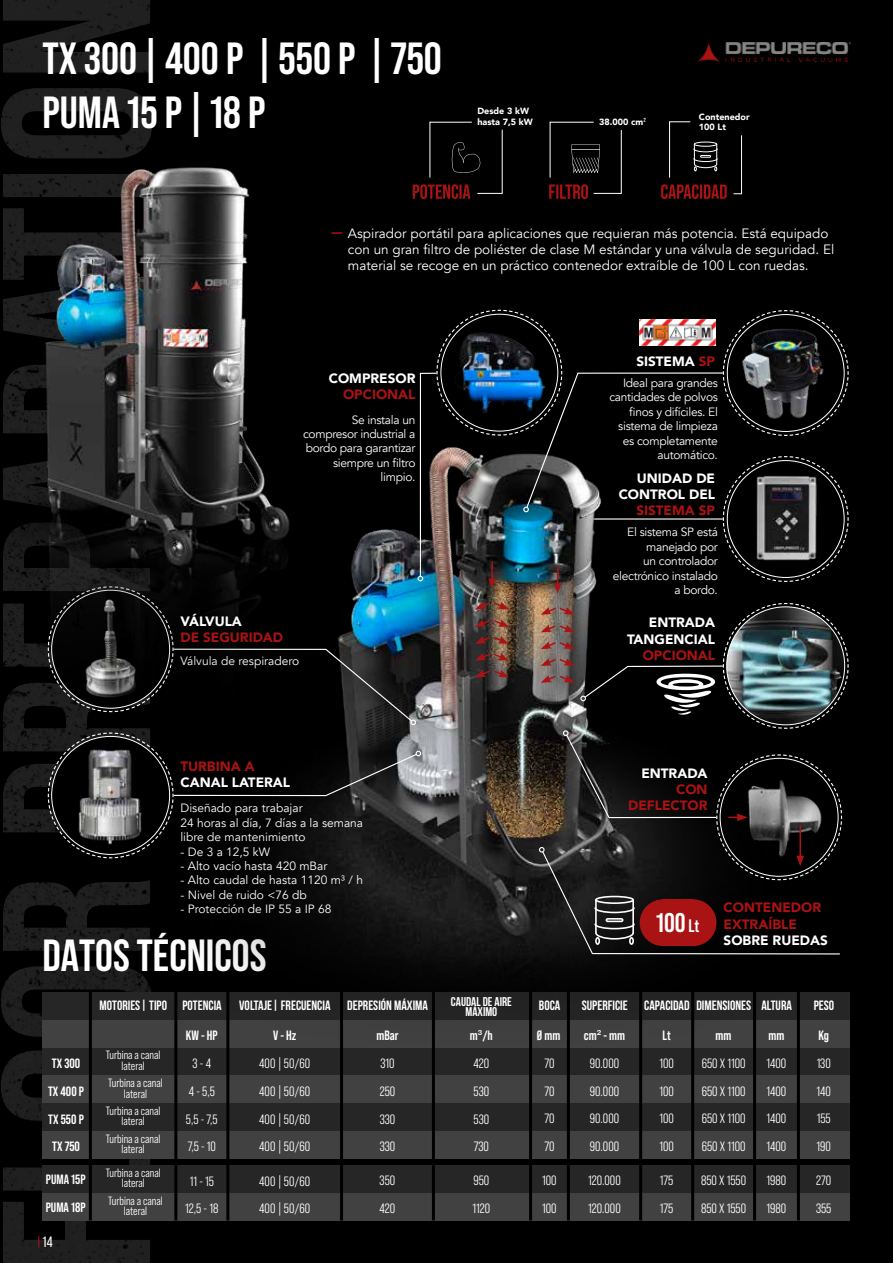
<style>
.page{position:relative;width:893px;height:1263px;background:#000}
.page>*{position:absolute;margin:0;border:0;box-sizing:border-box;transform-origin:0 0}
.t1{font:700 45px/54px "Bebas Neue Pro";color:#fff}
.t2{font:700 45px "Bebas Neue";color:#fff}
.t3{font:700 27px "Bebas Neue Pro";color:#fff}
.t4{font:15px "Bebas Neue Pro";color:#fff}
.t5{font:13.5px/27.8px "Bebas Neue Pro Middle";color:#fff;text-align:justify}
.t6{font:13.5px/16.2px "Avenir";color:#fff}
.t7{font:700 13.5px "Bebas Neue";color:#fff}
.t8{font:900 13.5px/16.2px "Avenir";color:#fff;text-align:right}
.t9{font:900 13.5px/16.2px "Avenir";color:#a91314}
.t10{font:700 13.5px/27.8px "Bebas Neue Pro";color:#fff}
.t11{font:700 12.75px/10.5px "Bebas Neue";color:#fff;text-align:center}
.t12{font:12px/14.4px "Avenir";letter-spacing:-.025em;color:#fff;text-align:right}
.t13{font:12px/14.4px "Avenir";color:#fff}
.t14{font:12px/10.5px "Bebas Neue Pro Middle";color:#fff;text-align:center}
.t15{font:900 9px/10.8px "Avenir";color:#fff}
.s1{font-family:"Bebas Neue";font-weight:700}
.s2{color:#a91314}
.s3{font-size:18px}
.s4{font-family:"Bebas Neue Pro"}
.s5{font-family:"Arial";font-weight:400}
</style>
<div class="page">
<img style="left:1px;top:0;width:151px;height:1263px">
<img style="left:697px;top:43px;width:153px;height:19px">
<div style="left:43px;top:1047px;width:807px;height:28px;background:#262626"></div>
<div style="left:43px;top:992px;width:807px;height:28px;background:#262626"></div>
<div style="left:43px;top:1020px;width:807px;height:27px;background:#414141"></div>
<div style="left:43px;top:1075px;width:807px;height:28px;background:#414141"></div>
<div style="left:43px;top:1103px;width:807px;height:28px;background:#262626"></div>
<div style="left:43px;top:1165px;width:807px;height:28px;background:#262626"></div>
<div style="left:43px;top:1131px;width:807px;height:27px;background:#414141"></div>
<div style="left:43px;top:1193px;width:807px;height:27px;background:#414141"></div>
<hr style="left:89px;top:992px;width:3px;height:228px;background:#000">
<hr style="left:174px;top:992px;width:3px;height:228px;background:#000">
<hr style="left:226px;top:992px;width:3px;height:228px;background:#000">
<hr style="left:340px;top:992px;width:3px;height:228px;background:#000">
<hr style="left:432px;top:992px;width:3px;height:228px;background:#000">
<hr style="left:529px;top:992px;width:3px;height:228px;background:#000">
<hr style="left:567px;top:992px;width:3px;height:228px;background:#000">
<hr style="left:639px;top:992px;width:3px;height:228px;background:#000">
<hr style="left:691px;top:992px;width:3px;height:228px;background:#000">
<hr style="left:753px;top:992px;width:3px;height:228px;background:#000">
<hr style="left:797px;top:992px;width:3px;height:228px;background:#000">
<div style="left:669px;top:121px;width:73px;height:73px;border:1px solid #fff"></div>
<div style="left:550px;top:122px;width:72px;height:72px;border:1px solid #fff"></div>
<svg style="left:571px;top:144px;width:29px;height:29px"></svg>
<div style="left:690px;top:109px;width:62px;height:26px;background:#000"></div>
<div style="left:594px;top:114px;width:38px;height:16px;background:#000"></div>
<div style="left:694px;top:142px;width:23px;height:5px;border:1px solid #fff;border-radius:50%"></div>
<svg style="left:693px;top:144px;width:25px;height:27px"></svg>
<img style="left:103px;top:955px;width:721px;height:105px">
<div style="left:659px;top:178px;width:74px;height:26px;background:#000"></div>
<div style="left:539px;top:178px;width:55px;height:26px;background:#000"></div>
<img style="left:1px;top:143px;width:481px;height:573px">
<svg style="left:47px;top:309px;width:802px;height:646px"></svg>
<svg style="left:549px;top:184px;width:39px;height:15px"></svg>
<svg style="left:413px;top:184px;width:57px;height:15px"></svg>
<svg style="left:661px;top:184px;width:66px;height:15px"></svg>
<h1 class="t1" style="left:43px;top:31px;width:401px">TX 300 | 400 P | 550 P | 750<br>PUMA 15 P | 18 P</h1>
<p class="t15" style="left:477px;top:106px;width:57px">Desde 3 kW hasta 7,5 kW</p>
<p class="t15" style="left:699px;top:111px;width:52px">Contenedor<br>100 Lt</p>
<p class="t15" style="left:599px;top:116px;width:48px">38.000 cm<span class="s1">²</span></p>
<p class="t6" style="left:348px;top:225px;width:488px">Aspirador portátil para aplicaciones que requieran más potencia. Está equipado con un gran filtro de poliéster de clase M estándar y una válvula de seguridad. El material se recoge en un práctico contenedor extraíble de 100 L con ruedas.</p>
<p class="t8" style="left:329px;top:370px;width:88px">COMPRESOR</p>
<p class="t9" style="left:343px;top:386px;width:74px">OPCIONAL</p>
<p class="t12" style="left:303px;top:412px;width:114px">Se instala un compresor industrial a bordo para garantizar siempre un filtro limpio.</p>
<p class="t8" style="left:180px;top:612px;width:63px">VÁLVULA</p>
<p class="t9" style="left:180px;top:629px;width:104px">DE SEGURIDAD</p>
<p class="t13" style="left:180px;top:654px;width:120px">Válvula de respiradero</p>
<p class="t9" style="left:180px;top:757px;width:76px">TURBINA A</p>
<p class="t8" style="left:180px;top:774px;width:111px">CANAL LATERAL</p>
<p class="t13" style="left:180px;top:801px;width:184px">Diseñado para trabajar<br>24 horas al día, 7 días a la semana libre de mantenimiento</p>
<p class="t12" style="left:180px;top:844px;width:91px">- De 3 a 12,5 kW</p>
<p class="t13" style="left:180px;top:859px;width:148px">- Alto vacío hasta 420 mBar</p>
<p class="t13" style="left:180px;top:873px;width:184px">- Alto caudal de hasta 1120 m³ / h</p>
<p class="t13" style="left:180px;top:888px;width:128px">- Nivel de ruido &lt;76 db</p>
<p class="t13" style="left:180px;top:902px;width:153px">- Protección de IP 55 a IP 68</p>
<h1 class="t2" style="left:43px;top:931px;width:226px">DATOS TÉCNICOS</h1>
<p class="t8" style="left:636px;top:353px;width:80px">SISTEMA <span class="s2">SP</span></p>
<p class="t12" style="left:609px;top:376px;width:110px">Ideal para grandes cantidades de polvos finos y difíciles. El sistema de limpieza es completamente automático.</p>
<p class="t8" style="left:619px;top:470px;width:98px">UNIDAD DE<br>CONTROL DEL</p>
<p class="t9" style="left:636px;top:502px;width:80px">SISTEMA SP</p>
<p class="t12" style="left:613px;top:525px;width:107px">El sistema SP está manejado por<br>un controlador electrónico instalado a bordo.</p>
<p class="t8" style="left:627px;top:614px;width:90px">ENTRADA<br>TANGENCIAL</p>
<p class="t9" style="left:643px;top:647px;width:74px">OPCIONAL</p>
<p class="t8" style="left:641px;top:765px;width:68px">ENTRADA</p>
<p class="t9" style="left:628px;top:781px;width:81px;text-align:right">CON<br>DEFLECTOR</p>
<h2 class="t3" style="left:656px;top:907px;width:45px">100 <span class="s3">Lt</span></h2>
<p class="t9" style="left:724px;top:899px;width:99px">CONTENEDOR<br>EXTRAÍBLE</p>
<p class="t8" style="left:724px;top:932px;width:106px">SOBRE RUEDAS</p>
<p class="t11" style="left:451px;top:996px;width:62px">CAUDAL DE AIRE<br>MÁXIMO</p>
<p class="t7" style="left:100px;top:998px;width:124px">MOTORIES| TIPO POTENCIA</p>
<p class="t7" style="left:239px;top:998px;width:190px">VOLTAJE| FRECUENCIA DEPRESIÓN MÁXIMA</p>
<p class="t7" style="left:539px;top:998px;width:23px">BOCA</p>
<p class="t7" style="left:582px;top:998px;width:212px"><span class="s4">SUPERFICIE</span> CAPACIDAD DIMENSIONES ALTURA</p>
<p class="t7" style="left:814px;top:998px;width:22px">PESO</p>
<p class="t14" style="left:106px;top:1050px;width:56px">Turbina a canal</p>
<p class="t10" style="left:52px;top:1049px;width:30px">TX 300</p>
<p class="t14" style="left:122px;top:1060px;width:25px">lateral</p>
<p class="t10" style="left:48px;top:1077px;width:38px">TX 400 P<br>TX 550 P</p>
<p class="t14" style="left:108px;top:1078px;width:56px">Turbina a canal lateral</p>
<p class="t14" style="left:106px;top:1105px;width:56px">Turbina a canal lateral</p>
<p class="t14" style="left:106px;top:1133px;width:56px">Turbina a canal lateral</p>
<p class="t14" style="left:106px;top:1167px;width:56px">Turbina a canal lateral</p>
<p class="t14" style="left:108px;top:1195px;width:56px">Turbina a canal lateral</p>
<p class="t10" style="left:52px;top:1132px;width:29px">TX 750</p>
<p class="t10" style="left:46px;top:1165px;width:41px">PUMA 15P<br>PUMA 18P</p>
<p class="t4" style="left:43px;top:1233px;width:12px">14</p>
<p class="t10" style="left:186px;top:1021px;width:33px">KW - HP</p>
<p class="t5" style="left:186px;top:1049px;width:33px;text-align:center">3 - 4<br>4 - 5,5<br>5,5 - 7,5</p>
<p class="t5" style="left:188px;top:1133px;width:30px">7,5 - 10</p>
<p class="t5" style="left:190px;top:1167px;width:26px">11 - 15</p>
<p class="t5" style="left:185px;top:1195px;width:35px">12,5 - 18</p>
<p class="t10" style="left:273px;top:1021px;width:25px">V - Hz</p>
<p class="t10" style="left:376px;top:1021px;width:24px">mBar</p>
<p class="t10" style="left:470px;top:1021px;width:24px">m<span class="s5">³</span>/h</p>
<p class="t10" style="left:537px;top:1021px;width:25px">Ø mm</p>
<p class="t10" style="left:584px;top:1021px;width:43px">cm<span class="s5">²</span> - mm</p>
<p class="t10" style="left:663px;top:1021px;width:10px">Lt</p>
<p class="t10" style="left:716px;top:1021px;width:17px">mm</p>
<p class="t10" style="left:768px;top:1021px;width:17px">mm</p>
<p class="t10" style="left:818px;top:1021px;width:12px">Kg</p>
<p class="t5" style="left:259px;top:1049px;width:52px">400 | 50/60<br>400 | 50/60<br>400 | 50/60</p>
<p class="t5" style="left:380px;top:1049px;width:17px">310<br>250<br>330</p>
<p class="t5" style="left:473px;top:1049px;width:17px">420<br>530<br>530</p>
<p class="t5" style="left:544px;top:1049px;width:12px">70<br>70<br>70</p>
<p class="t5" style="left:590px;top:1049px;width:31px">90.000<br>90.000<br>90.000</p>
<p class="t5" style="left:659px;top:1049px;width:16px">100<br>100<br>100</p>
<p class="t5" style="left:702px;top:1049px;width:45px">650 X 1100<br>650 X 1100<br>650 X 1100</p>
<p class="t5" style="left:766px;top:1049px;width:21px">1400<br>1400<br>1400</p>
<p class="t5" style="left:816px;top:1049px;width:16px">130<br>140<br>155</p>
<p class="t5" style="left:259px;top:1133px;width:52px">400 | 50/60</p>
<p class="t5" style="left:380px;top:1133px;width:17px">330</p>
<p class="t5" style="left:474px;top:1133px;width:17px">730</p>
<p class="t5" style="left:544px;top:1133px;width:12px">70</p>
<p class="t5" style="left:590px;top:1132px;width:31px">90.000</p>
<p class="t5" style="left:659px;top:1133px;width:16px">100</p>
<p class="t5" style="left:702px;top:1132px;width:45px">650 X 1100</p>
<p class="t5" style="left:766px;top:1132px;width:21px">1400</p>
<p class="t5" style="left:817px;top:1132px;width:16px">190</p>
<p class="t5" style="left:259px;top:1167px;width:52px">400 | 50/60</p>
<p class="t5" style="left:380px;top:1167px;width:17px">350</p>
<p class="t5" style="left:473px;top:1167px;width:17px">950</p>
<p class="t5" style="left:542px;top:1167px;width:16px">100</p>
<p class="t5" style="left:588px;top:1167px;width:34px">120.000</p>
<p class="t5" style="left:660px;top:1167px;width:15px">175</p>
<p class="t5" style="left:701px;top:1167px;width:46px">850 X 1550</p>
<p class="t5" style="left:767px;top:1167px;width:21px">1980</p>
<p class="t5" style="left:816px;top:1167px;width:17px">270</p>
<p class="t5" style="left:259px;top:1195px;width:52px">400 | 50/60</p>
<p class="t5" style="left:380px;top:1195px;width:17px">420</p>
<p class="t5" style="left:472px;top:1194px;width:19px">1120</p>
<p class="t5" style="left:542px;top:1194px;width:16px">100</p>
<p class="t5" style="left:588px;top:1194px;width:34px">120.000</p>
<p class="t5" style="left:660px;top:1194px;width:15px">175</p>
<p class="t5" style="left:701px;top:1194px;width:46px">850 X 1550</p>
<p class="t5" style="left:767px;top:1194px;width:21px">1980</p>
<p class="t5" style="left:816px;top:1194px;width:17px">355</p>
</div>
